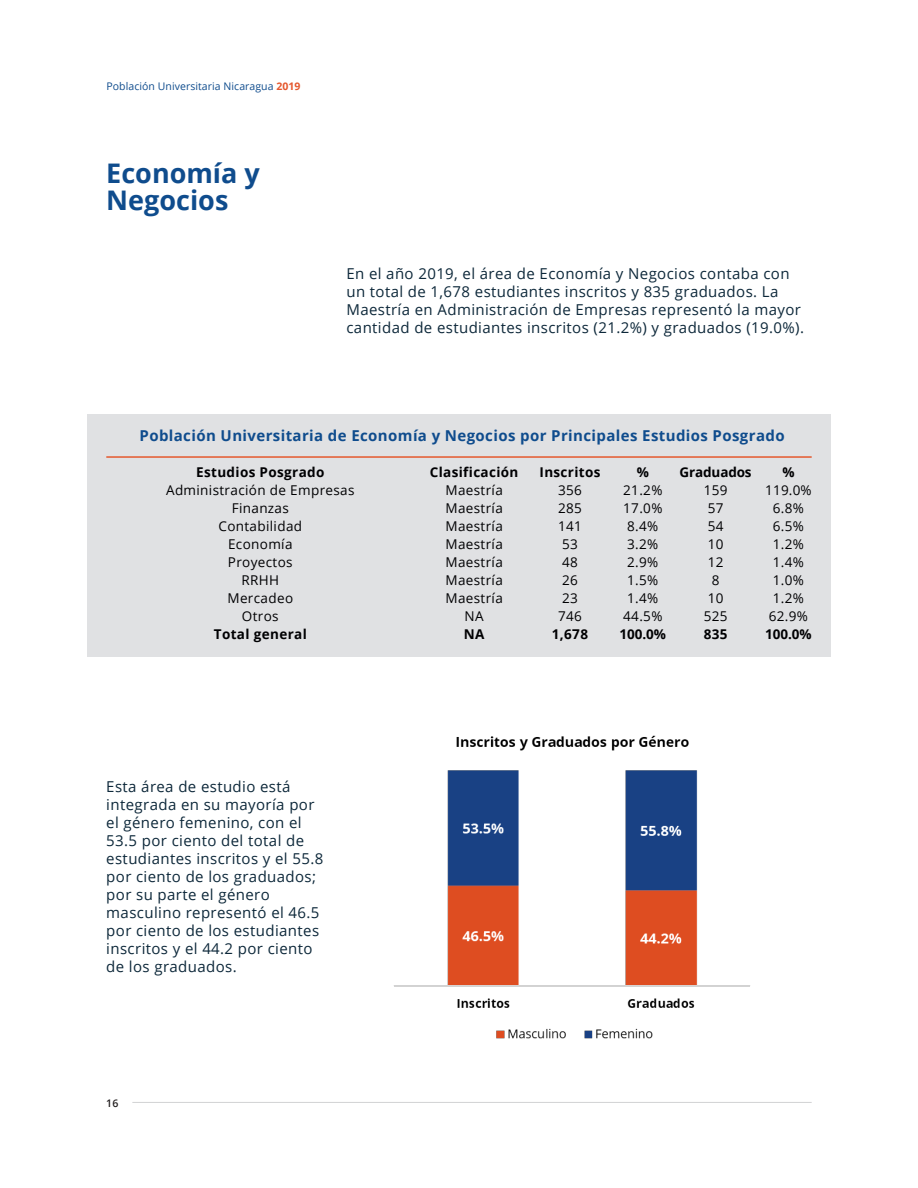
<style>
.page{position:relative;width:918px;height:1188px;background:#fff}
.page>*{position:absolute;margin:0;border:0;box-sizing:border-box;transform-origin:0 0}
.Título_de_capítulo{font:700 27px/27px "Open Sans";color:#0f4c8d}
.Texto_independiente{font:15px/18px "Open Sans";letter-spacing:.025em;color:#0d283a}
.Texto_independiente-2{font:700 15px "Open Sans";letter-spacing:.025em;color:#0f4c8d}
.Texto_independiente-3{font:13.5px "Open Sans";letter-spacing:.025em;color:#000002}
.Texto_independiente-4{font:700 13.5px "Open Sans";letter-spacing:.025em;color:#000002}
.Texto_independiente-5{font:700 13.5px "Open Sans";letter-spacing:-.01em;color:#000002}
.t1{font:10.5px "Open Sans";letter-spacing:.005em;color:#0f4c8d}
.t2{font:600 10.5px "Open Sans";color:#231f20}
.s1{font-weight:700;color:#e5582e}
</style>
<div class="page">
<hr style="left:132px;top:1102px;width:680px;height:1px;background:#d1d2d4">
<div style="left:87px;top:415px;width:744px;height:242px;background:#e0e1e3"></div>
<img style="left:394px;top:735px;width:356px;height:304px">
<hr style="left:106px;top:456px;width:706px;height:2px;background:#e5582e">
<p class="t1" style="left:107px;top:79px;width:196px">Población Universitaria Nicaragua <span class="s1">2019</span></p>
<p class="Título_de_capítulo" style="left:106px;top:159px;width:155px">Economía y<br>Negocios</p>
<p class="Texto_independiente" style="left:346px;top:264px;width:459px">En el año 2019, el área de Economía y Negocios contaba con un total de 1,678 estudiantes inscritos y 835 graduados. La Maestría en Administración de Empresas representó la mayor cantidad de estudiantes inscritos (21.2%) y graduados (19.0%).</p>
<p class="Texto_independiente-2" style="left:140px;top:425px;width:647px">Población Universitaria de Economía y Negocios por Principales Estudios Posgrado</p>
<p class="Texto_independiente-4" style="left:196px;top:463px;width:130px">Estudios Posgrado</p>
<p class="Texto_independiente-3" style="left:166px;top:481px;width:190px">Administración de Empresas</p>
<p class="Texto_independiente-3" style="left:232px;top:499px;width:59px">Finanzas</p>
<p class="Texto_independiente-3" style="left:219px;top:517px;width:85px">Contabilidad</p>
<p class="Texto_independiente-3" style="left:228px;top:535px;width:66px">Economía</p>
<p class="Texto_independiente-3" style="left:228px;top:553px;width:66px">Proyectos</p>
<p class="Texto_independiente-3" style="left:242px;top:571px;width:39px">RRHH</p>
<p class="Texto_independiente-3" style="left:228px;top:589px;width:67px">Mercadeo</p>
<p class="Texto_independiente-3" style="left:242px;top:607px;width:38px">Otros</p>
<p class="Texto_independiente-4" style="left:214px;top:625px;width:94px">Total general</p>
<p class="Texto_independiente" style="left:106px;top:777px;width:219px">Esta área de estudio está integrada en su mayoría por el género femenino, con el<br>53.5 por ciento del total de estudiantes inscritos y el 55.8 por ciento de los graduados; por su parte el género masculino representó el 46.5 por ciento de los estudiantes inscritos y el 44.2 por ciento de los graduados.</p>
<p class="t2" style="left:106px;top:1096px;width:14px">16</p>
<p class="Texto_independiente-4" style="left:430px;top:463px;width:90px">Clasificación</p>
<p class="Texto_independiente-3" style="left:446px;top:481px;width:59px">Maestría</p>
<p class="Texto_independiente-3" style="left:446px;top:499px;width:59px">Maestría</p>
<p class="Texto_independiente-3" style="left:446px;top:517px;width:59px">Maestría</p>
<p class="Texto_independiente-3" style="left:446px;top:535px;width:59px">Maestría</p>
<p class="Texto_independiente-3" style="left:446px;top:553px;width:59px">Maestría</p>
<p class="Texto_independiente-3" style="left:446px;top:571px;width:59px">Maestría</p>
<p class="Texto_independiente-3" style="left:446px;top:589px;width:59px">Maestría</p>
<p class="Texto_independiente-3" style="left:465px;top:607px;width:21px">NA</p>
<p class="Texto_independiente-4" style="left:464px;top:625px;width:22px">NA</p>
<p class="Texto_independiente-4" style="left:540px;top:463px;width:62px">Inscritos</p>
<p class="Texto_independiente-3" style="left:558px;top:481px;width:25px">356</p>
<p class="Texto_independiente-3" style="left:558px;top:499px;width:25px">285</p>
<p class="Texto_independiente-3" style="left:558px;top:517px;width:25px">141</p>
<p class="Texto_independiente-3" style="left:562px;top:535px;width:17px">53</p>
<p class="Texto_independiente-3" style="left:562px;top:553px;width:17px">48</p>
<p class="Texto_independiente-3" style="left:562px;top:571px;width:17px">26</p>
<p class="Texto_independiente-3" style="left:562px;top:589px;width:17px">23</p>
<p class="Texto_independiente-3" style="left:558px;top:607px;width:25px">746</p>
<p class="Texto_independiente-4" style="left:552px;top:625px;width:38px">1,678</p>
<p class="Texto_independiente-4" style="left:637px;top:463px;width:14px">%</p>
<p class="Texto_independiente-3" style="left:623px;top:481px;width:41px">21.2%</p>
<p class="Texto_independiente-3" style="left:623px;top:499px;width:41px">17.0%</p>
<p class="Texto_independiente-3" style="left:627px;top:517px;width:33px">8.4%</p>
<p class="Texto_independiente-3" style="left:627px;top:535px;width:33px">3.2%</p>
<p class="Texto_independiente-3" style="left:627px;top:553px;width:33px">2.9%</p>
<p class="Texto_independiente-3" style="left:627px;top:571px;width:33px">1.5%</p>
<p class="Texto_independiente-3" style="left:627px;top:589px;width:33px">1.4%</p>
<p class="Texto_independiente-3" style="left:623px;top:607px;width:41px">44.5%</p>
<p class="Texto_independiente-4" style="left:620px;top:625px;width:48px">100.0%</p>
<p class="Texto_independiente-5" style="left:680px;top:463px;width:74px">Graduados</p>
<p class="Texto_independiente-3" style="left:704px;top:481px;width:25px">159</p>
<p class="Texto_independiente-3" style="left:708px;top:499px;width:17px">57</p>
<p class="Texto_independiente-3" style="left:708px;top:517px;width:17px">54</p>
<p class="Texto_independiente-3" style="left:708px;top:535px;width:17px">10</p>
<p class="Texto_independiente-3" style="left:708px;top:553px;width:17px">12</p>
<p class="Texto_independiente-3" style="left:712px;top:571px;width:9px">8</p>
<p class="Texto_independiente-3" style="left:708px;top:589px;width:17px">10</p>
<p class="Texto_independiente-3" style="left:704px;top:607px;width:25px">525</p>
<p class="Texto_independiente-4" style="left:704px;top:625px;width:25px">835</p>
<p class="Texto_independiente-4" style="left:782px;top:463px;width:14px">%</p>
<p class="Texto_independiente-3" style="left:765px;top:481px;width:48px">119.0%</p>
<p class="Texto_independiente-3" style="left:773px;top:499px;width:33px">6.8%</p>
<p class="Texto_independiente-3" style="left:773px;top:517px;width:33px">6.5%</p>
<p class="Texto_independiente-3" style="left:773px;top:535px;width:33px">1.2%</p>
<p class="Texto_independiente-3" style="left:773px;top:553px;width:33px">1.4%</p>
<p class="Texto_independiente-3" style="left:773px;top:571px;width:33px">1.0%</p>
<p class="Texto_independiente-3" style="left:773px;top:589px;width:33px">1.2%</p>
<p class="Texto_independiente-3" style="left:769px;top:607px;width:41px">62.9%</p>
<p class="Texto_independiente-4" style="left:765px;top:625px;width:48px">100.0%</p>
</div>
